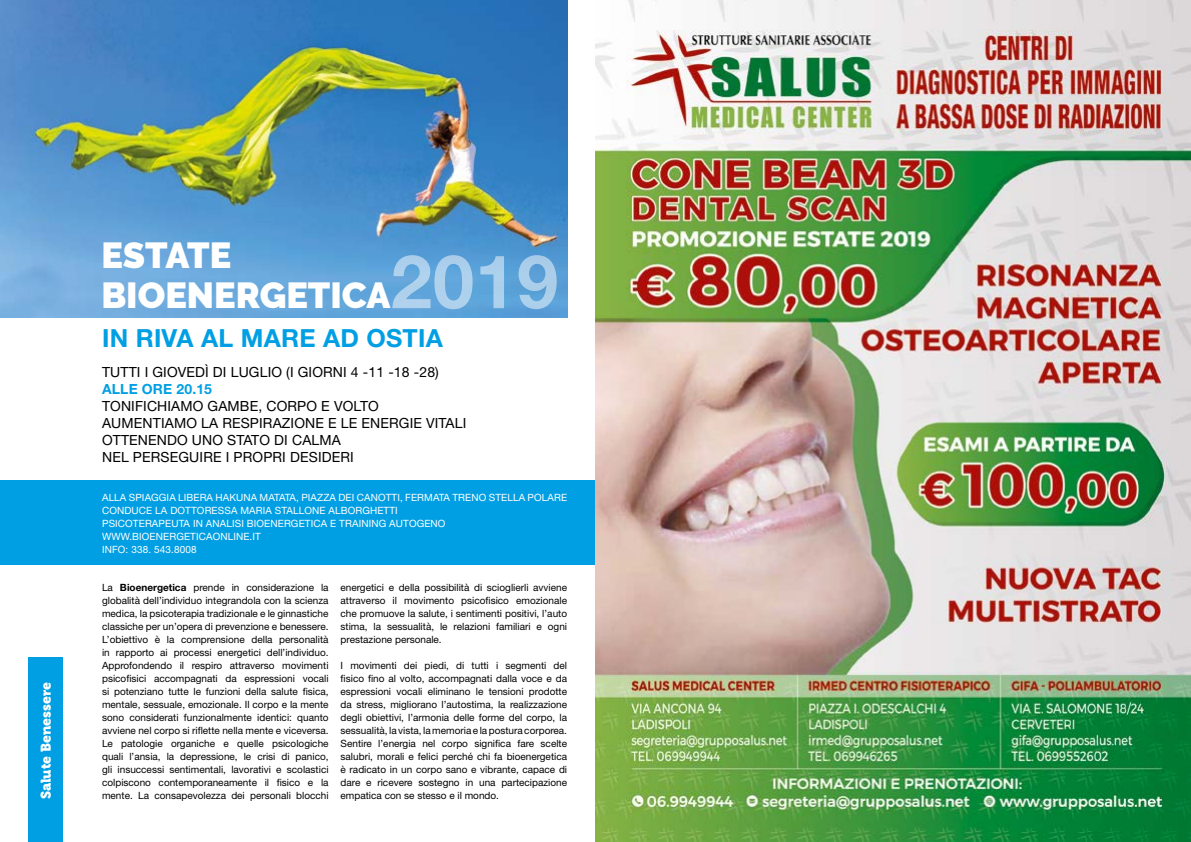
<style>
.page{position:relative;width:1191px;height:842px;background:#fff}
.page>*{position:absolute;margin:0;border:0;box-sizing:border-box;transform-origin:0 0}
.t1{font:900 36.1px/39.8px "Raleway";color:#fff}
.t2{font:700 25px "Helvetica Neue LT Std";letter-spacing:.01em;color:#009fe3}
.t3{font:14px/17px "Helvetica Neue LT Std";letter-spacing:.01em;color:#000}
.t4{font:14px "Museo 900";color:#fff}
.t5{font:700 14px "Helvetica Neue LT Std";letter-spacing:.01em;color:#009fe3}
.t6{font:10px/13px "Helvetica Neue LT Std";color:#000;text-align:justify}
.t7{font:10px/13px "Helvetica Neue LT Std";letter-spacing:.01em;color:#fff}
.s1{font-family:"Helvetica Neue LT Std";font-weight:700;font-size:74.3px}
.s2{font-weight:700}
</style>
<div class="page">
<div style="left:0;top:480px;width:605px;height:85px;background:#009fe3"></div>
<img style="left:0;top:0;width:567px;height:317px">
<img style="left:595px;top:0;width:596px;height:842px">
<div style="left:28px;top:658px;width:35px;height:184px;background:#009fe3"></div>
<h3 class="t4" style="left:38px;top:799px;width:118px;rotate:-90deg">Salute Benessere</h3>
<h1 class="t1" style="left:101px;top:235px;width:458px">ESTATE<br>BIOENERGETICA<span class="s1">2019</span></h1>
<h2 class="t2" style="left:102px;top:322px;width:342px">IN RIVA AL MARE AD OSTIA</h2>
<h3 class="t3" style="left:102px;top:363px;width:338px">TUTTI I GIOVEDÌ DI LUGLIO (I GIORNI 4 -11 -18 -28)</h3>
<h3 class="t5" style="left:102px;top:380px;width:111px">ALLE ORE 20.15</h3>
<h3 class="t3" style="left:102px;top:397px;width:366px">TONIFICHIAMO GAMBE, CORPO E VOLTO AUMENTIAMO LA RESPIRAZIONE E LE ENERGIE VITALI OTTENENDO UNO STATO DI CALMA<br>NEL PERSEGUIRE I PROPRI DESIDERI</h3>
<p class="t7" style="left:102px;top:490px;width:466px">ALLA SPIAGGIA LIBERA HAKUNA MATATA, PIAZZA DEI CANOTTI, FERMATA TRENO STELLA POLARE CONDUCE LA DOTTORESSA MARIA STALLONE ALBORGHETTI<br>PSICOTERAPEUTA IN ANALISI BIOENERGETICA E TRAINING AUTOGENO WWW.BIOENERGETICAONLINE.IT<br>INFO: 338. 543.8008</p>
<p class="t6" style="left:102px;top:581px;width:228px">La <span class="s2">Bioenergetica</span> prende in considerazione la globalità dell’individuo integrandola con la scienza medica, la psicoterapia tradizionale e le ginnastiche classiche per un’opera di prevenzione e benessere.<br>L’obiettivo è la comprensione della personalità in rapporto ai processi energetici dell’individuo.<br>Approfondendo il respiro attraverso movimenti psicofisici accompagnati da espressioni vocali si potenziano tutte le funzioni della salute fisica, mentale, sessuale, emozionale. Il corpo e la mente sono considerati funzionalmente identici: quanto avviene nel corpo si riflette nella mente e viceversa.<br>Le patologie organiche e quelle psicologiche quali l’ansia, la depressione, le crisi di panico, gli insuccessi sentimentali, lavorativi e scolastici colpiscono contemporaneamente il fisico e la mente. La consapevolezza dei personali blocchi</p>
<p class="t6" style="left:340px;top:581px;width:228px">energetici e della possibilità di scioglierli avviene attraverso il movimento psicofisico emozionale che promuove la salute, i sentimenti positivi, l’auto stima, la sessualità, le relazioni familiari e ogni prestazione personale.</p>
<p class="t6" style="left:340px;top:659px;width:228px">I movimenti dei piedi, di tutti i segmenti del fisico fino al volto, accompagnati dalla voce e da espressioni vocali eliminano le tensioni prodotte da stress, migliorano l’autostima, la realizzazione degli obiettivi, l’armonia delle forme del corpo, la sessualità, la vista, la memoria e la postura corporea.<br>Sentire l’energia nel corpo significa fare scelte salubri, morali e felici perché chi fa bioenergetica è radicato in un corpo sano e vibrante, capace di dare e ricevere sostegno in una partecipazione empatica con se stesso e il mondo.</p>
</div>
